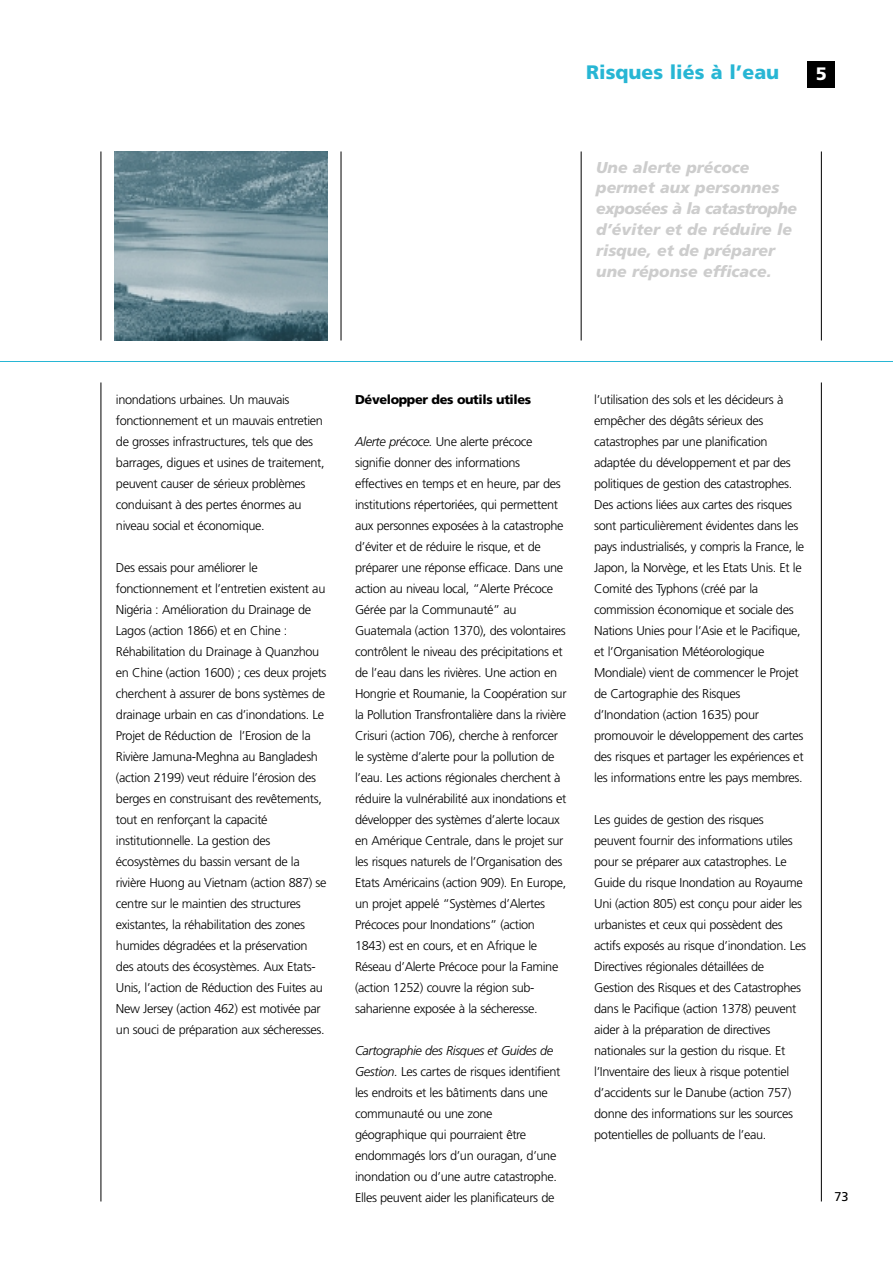
<style>
.page{position:relative;width:893px;height:1263px;background:#fff}
.page>*{position:absolute;margin:0;border:0;box-sizing:border-box;transform-origin:0 0}
.t1{font:900 19.5px "Frutiger";color:#27b6d4}
.t2{font:900 18px "Frutiger";color:#fff}
.t3{font:italic 900 15.75px/21px "Frutiger";color:#cdcdcd}
.t4{font:300 12.75px/21px "Frutiger";letter-spacing:-.03em;color:#000}
.t5{font:900 12.75px "Frutiger";letter-spacing:-.03em;color:#000}
.t6{font:12.75px "Frutiger";color:#000}
.s1{font-style:italic}
</style>
<div class="page">
<hr style="left:101px;top:152px;width:1px;height:188px;background:#000">
<hr style="left:341px;top:152px;width:1px;height:188px;background:#000">
<hr style="left:581px;top:152px;width:1px;height:188px;background:#000">
<hr style="left:821px;top:152px;width:1px;height:188px;background:#000">
<hr style="left:101px;top:382px;width:1px;height:820px;background:#000">
<hr style="left:821px;top:382px;width:1px;height:820px;background:#000">
<div style="left:807px;top:62px;width:27px;height:26px;background:#000"></div>
<hr style="left:0;top:361px;width:892px;height:1px;background:#27b6d4">
<img style="left:114px;top:152px;width:213px;height:188px">
<h1 class="t1" style="left:586px;top:65px;width:195px">Risques liés à l’eau</h1>
<h2 class="t2" style="left:815px;top:66px;width:13px">5</h2>
<p class="t3" style="left:596px;top:158px;width:202px">Une alerte précoce permet aux personnes exposées à la catastrophe d’éviter et de réduire le risque, et de préparer une réponse efficace.</p>
<p class="t4" style="left:116px;top:390px;width:210px">inondations urbaines. Un mauvais fonctionnement et un mauvais entretien de grosses infrastructures, tels que des barrages, digues et usines de traitement, peuvent causer de sérieux problèmes conduisant à des pertes énormes au niveau social et économique.</p>
<p class="t4" style="left:116px;top:558px;width:212px">Des essais pour améliorer le fonctionnement et l’entretien existent au Nigéria : Amélioration du Drainage de Lagos (action 1866) et en Chine :<br>Réhabilitation du Drainage à Quanzhou en Chine (action 1600) ; ces deux projets cherchent à assurer de bons systèmes de drainage urbain en cas d’inondations. Le Projet de Réduction de l’Erosion de la Rivière Jamuna-Meghna au Bangladesh (action 2199) veut réduire l’érosion des berges en construisant des revêtements, tout en renforçant la capacité institutionnelle. La gestion des écosystèmes du bassin versant de la rivière Huong au Vietnam (action 887) se centre sur le maintien des structures existantes, la réhabilitation des zones humides dégradées et la préservation des atouts des écosystèmes. Aux Etats-Unis, l’action de Réduction des Fuites au New Jersey (action 462) est motivée par un souci de préparation aux sécheresses.</p>
<p class="t5" style="left:355px;top:394px;width:177px">Développer des outils utiles</p>
<p class="t4" style="left:355px;top:432px;width:213px"><span class="s1">Alerte précoce.</span> Une alerte précoce signifie donner des informations effectives en temps et en heure, par des institutions répertoriées, qui permettent aux personnes exposées à la catastrophe d’éviter et de réduire le risque, et de préparer une réponse efficace. Dans une action au niveau local, “Alerte Précoce Gérée par la Communauté” au Guatemala (action 1370), des volontaires contrôlent le niveau des précipitations et de l’eau dans les rivières. Une action en Hongrie et Roumanie, la Coopération sur la Pollution Transfrontalière dans la rivière Crisuri (action 706), cherche à renforcer le système d’alerte pour la pollution de l’eau. Les actions régionales cherchent à réduire la vulnérabilité aux inondations et développer des systèmes d’alerte locaux en Amérique Centrale, dans le projet sur les risques naturels de l’Organisation des Etats Américains (action 909). En Europe, un projet appelé “Systèmes d’Alertes Précoces pour Inondations” (action 1843) est en cours, et en Afrique le Réseau d’Alerte Précoce pour la Famine (action 1252) couvre la région sub&shy;saharienne exposée à la sécheresse.</p>
<p class="t4" style="left:355px;top:1041px;width:207px"><span class="s1">Cartographie des Risques et Guides de Gestion.</span> Les cartes de risques identifient les endroits et les bâtiments dans une communauté ou une zone géographique qui pourraient être endommagés lors d’un ouragan, d’une inondation ou d’une autre catastrophe.<br>Elles peuvent aider les planificateurs de</p>
<p class="t4" style="left:594px;top:390px;width:211px">l’utilisation des sols et les décideurs à empêcher des dégâts sérieux des catastrophes par une planification adaptée du développement et par des politiques de gestion des catastrophes.<br>Des actions liées aux cartes des risques sont particulièrement évidentes dans les pays industrialisés, y compris la France, le Japon, la Norvège, et les Etats Unis. Et le Comité des Typhons (créé par la commission économique et sociale des Nations Unies pour l’Asie et le Pacifique, et l’Organisation Météorologique Mondiale) vient de commencer le Projet de Cartographie des Risques d’Inondation (action 1635) pour promouvoir le développement des cartes des risques et partager les expériences et les informations entre les pays membres.</p>
<p class="t4" style="left:594px;top:810px;width:213px">Les guides de gestion des risques peuvent fournir des informations utiles pour se préparer aux catastrophes. Le Guide du risque Inondation au Royaume Uni (action 805) est conçu pour aider les urbanistes et ceux qui possèdent des actifs exposés au risque d’inondation. Les Directives régionales détaillées de Gestion des Risques et des Catastrophes dans le Pacifique (action 1378) peuvent aider à la préparation de directives nationales sur la gestion du risque. Et l’Inventaire des lieux à risque potentiel d’accidents sur le Danube (action 757) donne des informations sur les sources potentielles de polluants de l’eau.</p>
<p class="t6" style="left:834px;top:1192px;width:16px">73</p>
</div>
